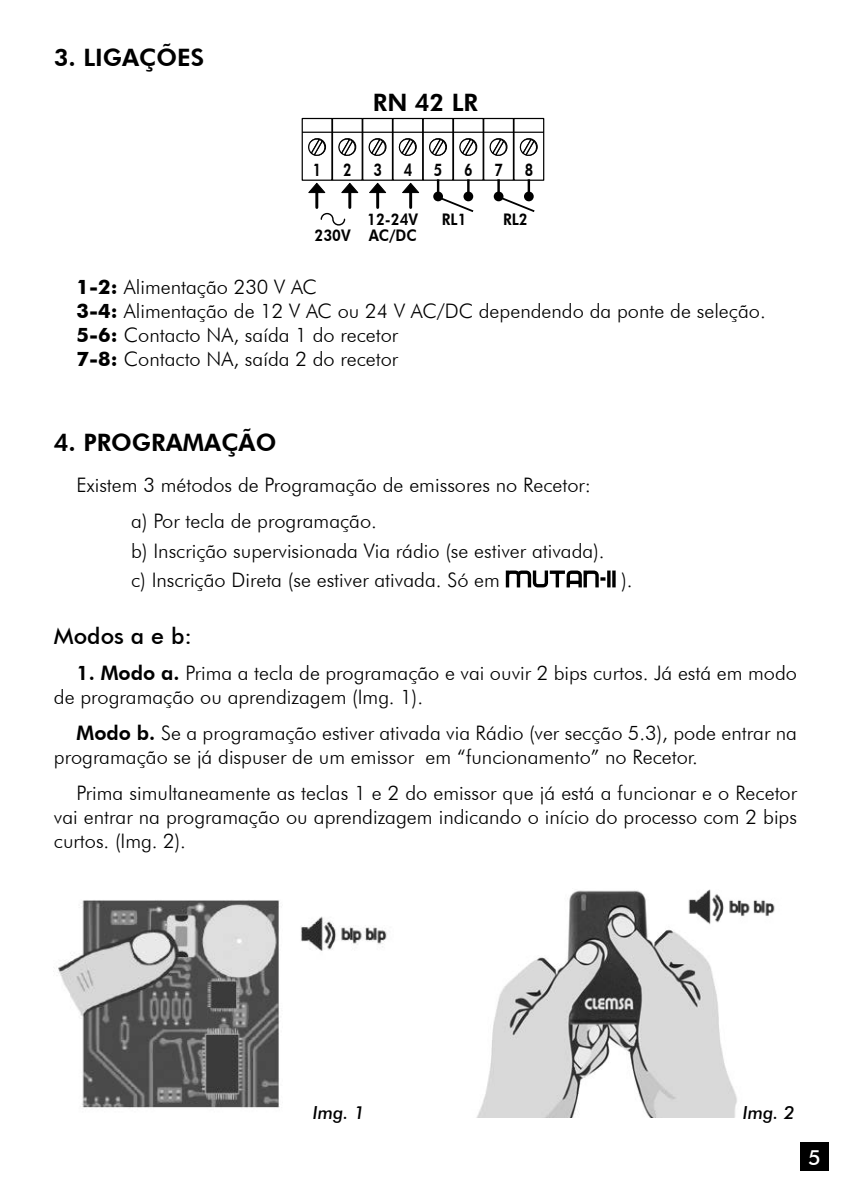
<style>
.page{position:relative;width:851px;height:1191px;background:#fff}
.page>*{position:absolute;margin:0;border:0;box-sizing:border-box;transform-origin:0 0}
.t1{font:800 24px "Futura BT";color:#000}
.t2{font:500 23px "Futura BT";color:#000}
.t3{font:500 21px "Futura BT";color:#fff}
.t4{font:300 20px/24px "Futura BT";color:#000}
.t5{font:italic 500 18px "Futura BT";color:#000}
.t6{font:800 17.4px "Futura BT";color:#000;scale:.8 1}
.t7{font:800 16px "Futura BT";color:#000;scale:.9 1}
.s1{font-weight:700}
.s2{font-weight:800}
</style>
<div class="page">
<div style="left:800px;top:1142px;width:28px;height:29px;background:#000"></div>
<svg style="left:505px;top:570px;width:110px;height:17px"></svg>
<img style="left:58px;top:900px;width:329px;height:208px">
<img style="left:477px;top:890px;width:260px;height:227px">
<hr style="left:315px;top:188px;width:3px;height:19px;background:#000">
<svg style="left:308px;top:182px;width:18px;height:11px"></svg>
<hr style="left:376px;top:188px;width:3px;height:19px;background:#000">
<svg style="left:369px;top:182px;width:18px;height:11px"></svg>
<hr style="left:348px;top:188px;width:3px;height:19px;background:#000">
<svg style="left:341px;top:182px;width:18px;height:11px"></svg>
<hr style="left:409px;top:188px;width:3px;height:19px;background:#000">
<svg style="left:402px;top:182px;width:18px;height:11px"></svg>
<svg style="left:320px;top:212px;width:26px;height:14px"></svg>
<div style="left:301px;top:118px;width:31px;height:63px;border:1px solid #000"></div>
<div style="left:332px;top:118px;width:31px;height:63px;border:1px solid #000"></div>
<div style="left:362px;top:118px;width:31px;height:63px;border:1px solid #000"></div>
<div style="left:392px;top:118px;width:31px;height:63px;border:1px solid #000"></div>
<div style="left:422px;top:118px;width:31px;height:63px;border:1px solid #000"></div>
<div style="left:453px;top:118px;width:30px;height:63px;border:1px solid #000"></div>
<div style="left:483px;top:118px;width:31px;height:63px;border:1px solid #000"></div>
<div style="left:513px;top:118px;width:31px;height:63px;border:1px solid #000"></div>
<hr style="left:302px;top:132px;width:30px;height:1px;background:#000">
<hr style="left:332px;top:132px;width:30px;height:1px;background:#000">
<hr style="left:362px;top:132px;width:30px;height:1px;background:#000">
<hr style="left:392px;top:132px;width:31px;height:1px;background:#000">
<hr style="left:423px;top:132px;width:30px;height:1px;background:#000">
<hr style="left:453px;top:132px;width:30px;height:1px;background:#000">
<hr style="left:483px;top:132px;width:30px;height:1px;background:#000">
<hr style="left:513px;top:132px;width:31px;height:1px;background:#000">
<svg style="left:308px;top:138px;width:18px;height:18px"></svg>
<svg style="left:338px;top:138px;width:19px;height:18px"></svg>
<svg style="left:368px;top:138px;width:19px;height:18px"></svg>
<svg style="left:398px;top:138px;width:19px;height:18px"></svg>
<svg style="left:429px;top:138px;width:18px;height:18px"></svg>
<svg style="left:459px;top:138px;width:19px;height:18px"></svg>
<svg style="left:489px;top:138px;width:19px;height:18px"></svg>
<svg style="left:519px;top:138px;width:19px;height:18px"></svg>
<svg style="left:493px;top:191px;width:10px;height:10px"></svg>
<svg style="left:435px;top:179px;width:40px;height:33px"></svg>
<svg style="left:496px;top:179px;width:40px;height:33px"></svg>
<img style="left:678px;top:889px;width:97px;height:40px">
<p class="t1" style="left:54px;top:43px;width:152px">3. LIGAÇÕES</p>
<p class="t1" style="left:373px;top:88px;width:107px">RN 42 LR</p>
<p class="t6" style="left:313px;top:159px;width:12px">1</p>
<p class="t6" style="left:343px;top:159px;width:12px">2</p>
<p class="t6" style="left:373px;top:159px;width:12px">3</p>
<p class="t6" style="left:403px;top:159px;width:12px">4</p>
<p class="t6" style="left:434px;top:159px;width:12px">5</p>
<p class="t6" style="left:464px;top:159px;width:12px">6</p>
<p class="t6" style="left:494px;top:159px;width:12px">7</p>
<p class="t6" style="left:524px;top:159px;width:12px">8</p>
<p class="t7" style="left:314px;top:226px;width:42px">230V</p>
<p class="t7" style="left:367px;top:210px;width:58px">12-24V</p>
<p class="t7" style="left:442px;top:210px;width:29px">RL1</p>
<p class="t7" style="left:503px;top:210px;width:29px">RL2</p>
<p class="t7" style="left:368px;top:226px;width:55px">AC/DC</p>
<p class="t4" style="left:77px;top:275px;width:690px"><span class="s1">1-2:</span> Alimentação 230 V AC<br><span class="s1">3-4:</span> Alimentação de 12 V AC ou 24 V AC/DC dependendo da ponte de seleção.<br><span class="s1">5-6:</span> Contacto NA, saída 1 do recetor<br><span class="s1">7-8:</span> Contacto NA, saída 2 do recetor</p>
<p class="t1" style="left:54px;top:428px;width:224px">4. PROGRAMAÇÃO</p>
<p class="t4" style="left:131px;top:467px;width:461px;line-height:36px;text-indent:-55px">Existem 3 métodos de Programação de emissores no Recetor: a) Por tecla de programação.</p>
<p class="t4" style="left:131px;top:535px;width:475px;line-height:29.6px">b) Inscrição supervisionada Via rádio (se estiver ativada). c) Inscrição Direta (se estiver ativada. Só em</p>
<p class="t4" style="left:621px;top:568px;width:13px">).</p>
<p class="t2" style="left:54px;top:621px;width:140px">Modos a e b:</p>
<p class="t4" style="left:54px;top:660px;width:744px;text-indent:23px"><span class="s2">1. Modo a.</span> Prima a tecla de programação e vai ouvir 2 bips curtos. Já está em modo de programação ou aprendizagem (Img. 1).</p>
<p class="t4" style="left:54px;top:720px;width:744px;text-indent:23px"><span class="s2">Modo b.</span> Se a programação estiver ativada via Rádio (ver secção 5.3), pode entrar na programação se já dispuser de um emissor em “funcionamento” no Recetor.</p>
<p class="t4" style="left:54px;top:780px;width:744px;text-align:justify;text-indent:23px">Prima simultaneamente as teclas 1 e 2 do emissor que já está a funcionar e o Recetor vai entrar na programação ou aprendizagem indicando o início do processo com 2 bips curtos. (Img. 2).</p>
<p class="t5" style="left:313px;top:1101px;width:53px">Img. 1</p>
<p class="t5" style="left:742px;top:1101px;width:53px">Img. 2</p>
<p class="t3" style="left:808px;top:1144px;width:14px">5</p>
</div>
